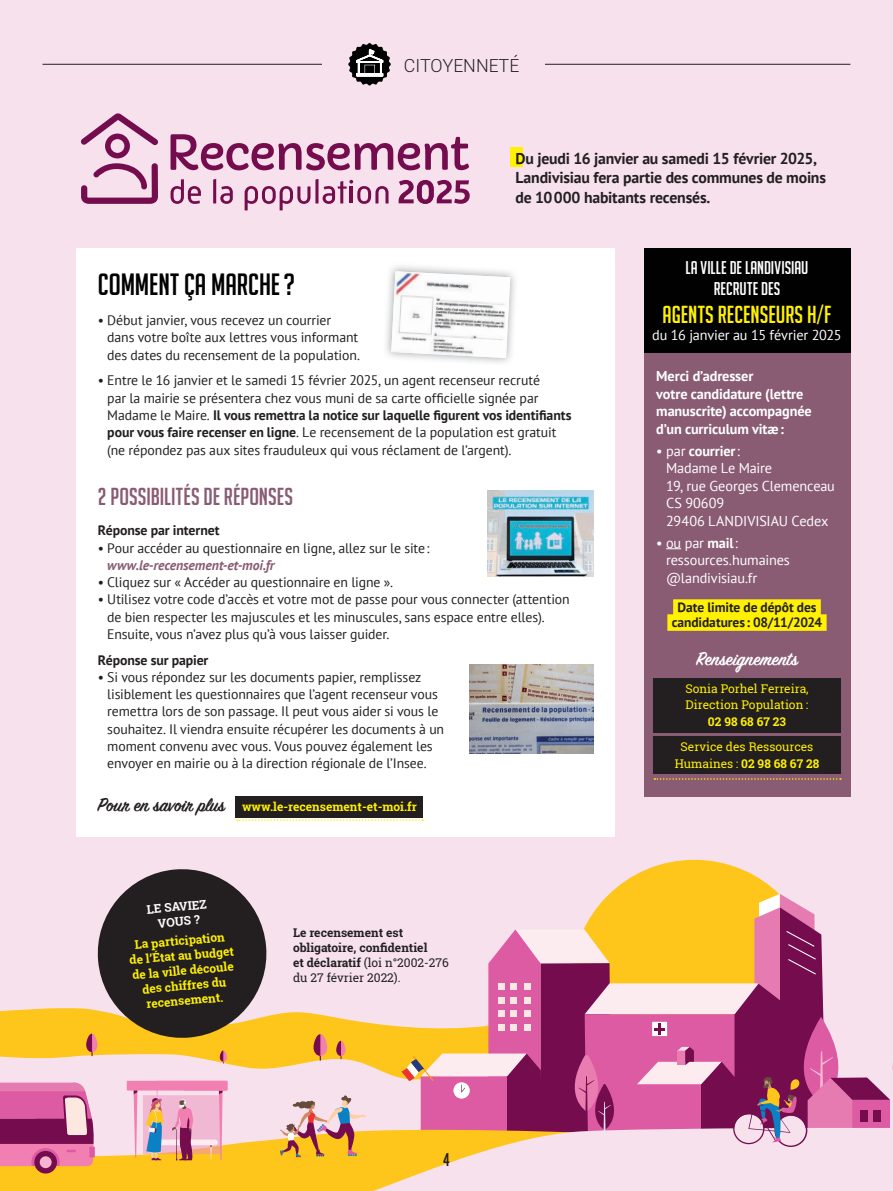
<style>
.page{position:relative;width:893px;height:1191px;background:#f6e1ed}
.page>*{position:absolute;margin:0;border:0;box-sizing:border-box;transform-origin:0 0}
.t1{font:30px "Big Noodle Titling";color:#010101}
.t2{font:24px "Big Noodle Titling";letter-spacing:.005em;color:#895c74}
.t3{font:24px "Big Noodle Titling";letter-spacing:.005em;color:#fff101}
.t4{font:600 21px "Sign Painter House Script";color:#fff}
.t5{font:18px/21px "Big Noodle Titling";letter-spacing:.005em;color:#fff;text-align:center}
.t6{font:300 18px "Roboto";color:#231f20}
.t7{font:18px "Big Noodle Titling";color:#231f20}
.t8{font:700 15.75px/19.5px "PT Sans";letter-spacing:-.01em;color:#231f20}
.t9{font:14.25px/17.5px "PT Sans";letter-spacing:-.01em;color:#fff}
.t10{font:700 14.25px/17.5px "PT Sans";letter-spacing:-.005em;color:#fff}
.t11{font:13.8px/17.2px "PT Sans";letter-spacing:-.005em;color:#231f20}
.t12{font:700 13.8px "PT Sans";letter-spacing:-.005em;color:#231f20}
.t13{font:italic 700 13.8px "PT Sans";letter-spacing:-.005em;color:#895c74}
.t14{font:700 13.5px/15px "PT Sans";letter-spacing:-.005em;color:#231f20;text-align:center}
.t15{font:700 12px/15px "Roboto Slab";color:#fff101;text-align:center}
.t16{font:700 12px/15px "Roboto Slab";color:#231f20}
.t17{font:12px/16.5px "Roboto Slab";color:#fff101}
.t18{font:700 12px/15px "Roboto Slab";color:#fff;text-align:center}
.s1{font-weight:700}
.s2{font-family:"Sign Painter House Script";font-weight:600;font-size:21px;color:#231f20}
.s3{font-weight:400}
</style>
<div class="page">
<div style="left:77px;top:248px;width:538px;height:588px;background:#fff"></div>
<div style="left:510px;top:148px;width:13px;height:19px;background:#fff101"></div>
<svg style="left:0;top:1008px;width:401px;height:45px;background:#fcc93b"></svg>
<svg style="left:0;top:1053px;width:401px;height:38px"></svg>
<div style="left:571px;top:859px;width:246px;height:246px;background:#fec51b;border-radius:50%"></div>
<svg style="left:336px;top:1040px;width:9px;height:19px"></svg>
<svg style="left:314px;top:1034px;width:13px;height:26px"></svg>
<div style="left:0;top:1155px;width:157px;height:36px;background:#fec51b"></div>
<svg style="left:157px;top:1130px;width:244px;height:61px;background:#fdc62a"></svg>
<div style="left:34px;top:1150px;width:23px;height:23px;background:#740c4e;border-radius:50%"></div>
<div style="left:40px;top:1156px;width:12px;height:12px;background:#f4b4d2;border-radius:6px"></div>
<svg style="left:0;top:1082px;width:94px;height:84px;background:#c66196"></svg>
<svg style="left:127px;top:1080px;width:100px;height:80px"></svg>
<svg style="left:280px;top:1095px;width:87px;height:62px"></svg>
<svg style="left:401px;top:893px;width:492px;height:288px"></svg>
<svg style="left:86px;top:869px;width:184px;height:194px"></svg>
<hr style="left:43px;top:64px;width:807px;height:1px;background:#231f20">
<div style="left:323px;top:43px;width:222px;height:43px;background:#f6e1ed"></div>
<svg style="left:348px;top:43px;width:43px;height:43px"></svg>
<div style="left:236px;top:796px;width:187px;height:21px;background:#231f20"></div>
<svg style="left:237px;top:819px;width:186px;height:2px"></svg>
<img style="left:391px;top:271px;width:119px;height:87px">
<img style="left:487px;top:490px;width:106px;height:86px">
<img style="left:470px;top:664px;width:123px;height:89px">
<div style="left:643px;top:248px;width:207px;height:105px;background:#010101"></div>
<div style="left:643px;top:353px;width:207px;height:443px;background:#895c74"></div>
<svg style="left:666px;top:548px;width:15px;height:1px"></svg>
<div style="left:673px;top:599px;width:148px;height:17px;background:#fff101"></div>
<div style="left:667px;top:614px;width:160px;height:17px;background:#fff101"></div>
<div style="left:653px;top:678px;width:188px;height:54px;background:#231f20"></div>
<div style="left:653px;top:736px;width:188px;height:38px;background:#231f20"></div>
<svg style="left:654px;top:778px;width:187px;height:1px"></svg>
<svg style="left:81px;top:113px;width:77px;height:91px"></svg>
<svg style="left:171px;top:134px;width:298px;height:37px"></svg>
<svg style="left:171px;top:179px;width:30px;height:25px"></svg>
<svg style="left:213px;top:179px;width:20px;height:25px"></svg>
<svg style="left:245px;top:179px;width:144px;height:31px"></svg>
<svg style="left:399px;top:180px;width:71px;height:24px"></svg>
<h3 class="t6" style="left:404px;top:53px;width:117px">CITOYENNETÉ</h3>
<p class="t8" style="left:515px;top:148px;width:312px">Du jeudi 16 janvier au samedi 15 février 2025,<br>Landivisiau fera partie des communes de moins de 10 000 habitants recensés.</p>
<h1 class="t1" style="left:98px;top:268px;width:199px">COMMENT ÇA MARCHE ?</h1>
<p class="t11" style="left:107px;top:311px;width:254px;text-indent:-10px">• Début janvier, vous recevez un courrier dans votre boîte aux lettres vous informant des dates du recensement de la population.</p>
<p class="t11" style="left:107px;top:371px;width:466px;text-indent:-10px">• Entre le 16 janvier et le samedi 15 février 2025, un agent recenseur recruté<br>par la mairie se présentera chez vous muni de sa carte officielle signée par Madame le Maire. <span class="s1">Il vous remettra la notice sur laquelle figurent vos identifiants pour vous faire recenser en ligne</span>. Le recensement de la population est gratuit (ne répondez pas aux sites frauduleux qui vous réclament de l’argent).</p>
<h2 class="t2" style="left:98px;top:484px;width:197px">2 POSSIBILITÉS DE RÉPONSES</h2>
<p class="t12" style="left:98px;top:521px;width:123px">Réponse par internet</p>
<p class="t11" style="left:98px;top:539px;width:333px">• Pour accéder au questionnaire en ligne, allez sur le site :</p>
<p class="t13" style="left:107px;top:556px;width:169px">www.le-recensement-et-moi.fr</p>
<p class="t11" style="left:98px;top:573px;width:297px">• Cliquez sur « Accéder au questionnaire en ligne ».</p>
<p class="t11" style="left:107px;top:590px;width:464px;text-indent:-10px">• Utilisez votre code d’accès et votre mot de passe pour vous connecter (attention de bien respecter les majuscules et les minuscules, sans espace entre elles).<br>Ensuite, vous n’avez plus qu’à vous laisser guider.</p>
<p class="t12" style="left:98px;top:650px;width:112px">Réponse sur papier</p>
<p class="t11" style="left:107px;top:668px;width:338px;text-indent:-10px">• Si vous répondez sur les documents papier, remplissez lisiblement les questionnaires que l’agent recenseur vous remettra lors de son passage. Il peut vous aider si vous le souhaitez. Il viendra ensuite récupérer les documents à un moment convenu avec vous. Vous pouvez également les envoyer en mairie ou à la direction régionale de l’Insee.</p>
<p class="t15" style="left:98px;top:799px;width:320px"><span class="s2">Pour en savoir plus</span> www.le-recensement-et-moi.fr</p>
<p class="t18" style="left:146px;top:901px;width:61px;rotate:-5deg">LE SAVIEZ<br>VOUS ?</p>
<p class="t15" style="left:128px;top:937px;width:106px;rotate:-5deg">La participation de l’État au budget de la ville découle des chiffres du recensement.</p>
<p class="t16" style="left:293px;top:925px;width:157px">Le recensement est obligatoire, confidentiel<br>et déclaratif <span class="s3">(loi n°2002-276 du 27 février 2022).</span></p>
<h3 class="t7" style="left:443px;top:1149px;width:8px">4</h3>
<h3 class="t5" style="left:685px;top:257px;width:125px">LA VILLE DE LANDIVISIAU<br>RECRUTE DES</h3>
<h2 class="t3" style="left:663px;top:301px;width:170px">AGENTS RECENSEURS H/F</h2>
<p class="t9" style="left:652px;top:326px;width:191px">du 16 janvier au 15 février 2025</p>
<p class="t10" style="left:656px;top:367px;width:157px">Merci d’adresser<br>votre candidature (lettre manuscrite) accompagnée d’un curriculum vitæ :</p>
<p class="t9" style="left:666px;top:441px;width:170px;text-indent:-10px">• par <span class="s1">courrier</span> :<br>Madame Le Maire<br>19, rue Georges Clemenceau<br>CS 90609<br>29406 LANDIVISIAU Cedex</p>
<p class="t9" style="left:666px;top:533px;width:125px;text-indent:-10px">• ou par <span class="s1">mail</span> : ressources.humaines @landivisiau.fr</p>
<p class="t14" style="left:672px;top:599px;width:152px">Date limite de dépôt des candidatures : 08/11/2024</p>
<h3 class="t4" style="left:696px;top:645px;width:103px">Renseignements</h3>
<p class="t17" style="left:685px;top:680px;width:125px">Sonia Porhel Ferreira,<br>Direction Population :</p>
<p class="t15" style="left:708px;top:714px;width:80px">02 98 68 67 23</p>
<p class="t17" style="left:675px;top:738px;width:146px;text-align:center">Service des Ressources<br>Humaines : <span class="s1">02 98 68 67 28</span></p>
</div>
